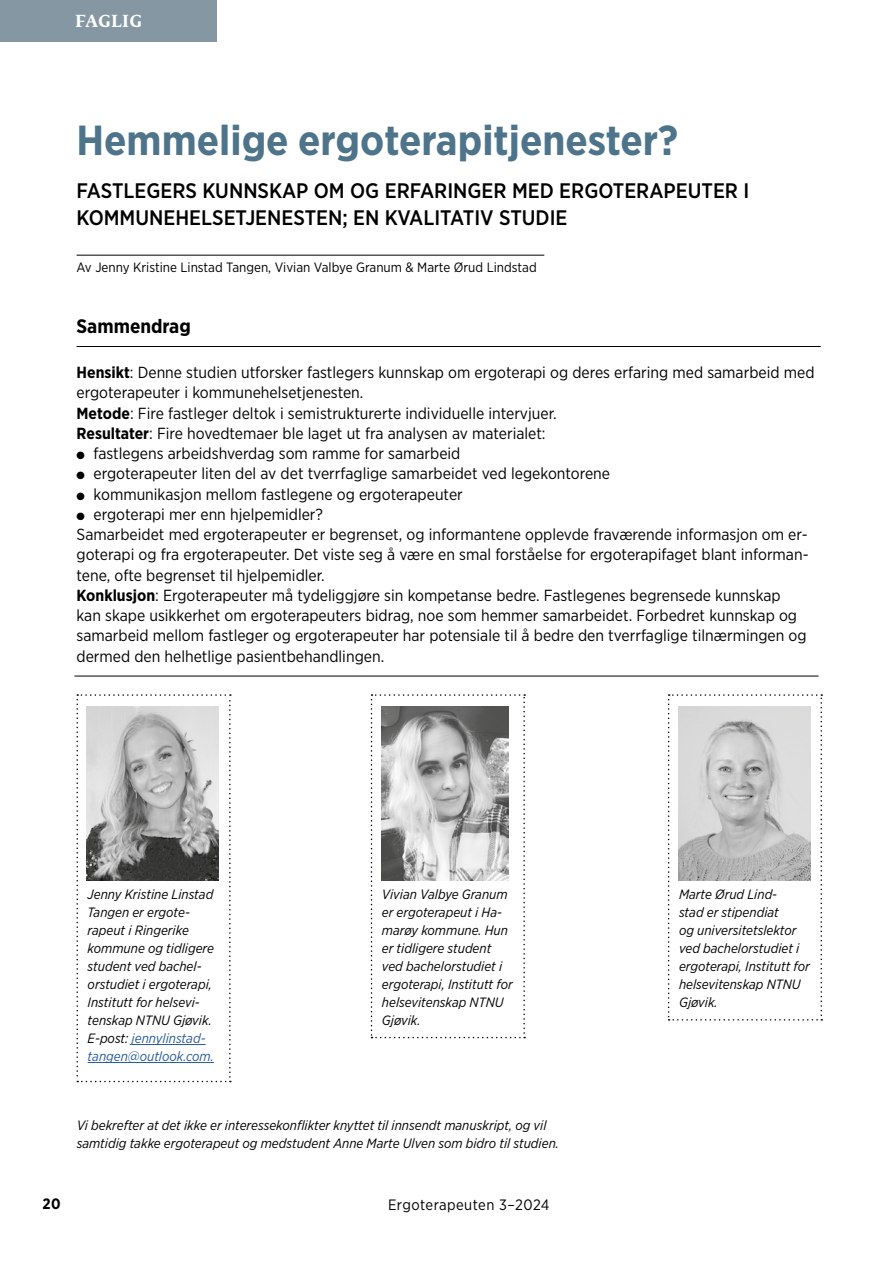
<style>
.page{position:relative;width:893px;height:1263px;background:#fff}
.page>*{position:absolute;margin:0;border:0;box-sizing:border-box;transform-origin:0 0}
._2_tittel_20pkt{font:700 42px "Gotham Narrow";color:#4e748b}
._2_undertittel{font:500 21px/27px "Gotham Narrow";color:#000}
._4_Abstrakt_liten_tekst{font:700 19.5px "Gotham Narrow";color:#000}
._14_tag{font:700 16.5px "Fedra Serif B Std";letter-spacing:.035em;color:#fff}
._1_brød{font:16.05px/20.2px "Gotham Narrow";color:#000}
.t1{font:15px "Gotham Narrow";letter-spacing:.03em;color:#000}
.t2{font:700 15px "Gotham Narrow";color:#000}
._5_billedtekst{font:italic 13.5px/18px "Gotham Narrow";color:#000}
._7_byline{font:13.5px "Gotham Narrow";color:#000}
.s1{font-weight:700}
.s2{color:#275b9b}
</style>
<div class="page">
<div style="left:0;top:0;width:217px;height:41px;background:#8597a3"></div>
<hr style="left:77px;top:255px;width:467px;height:1px;background:#000">
<hr style="left:74px;top:676px;width:745px;height:1px;background:#000">
<hr style="left:77px;top:346px;width:744px;height:1px;background:#000">
<svg style="left:76px;top:694px;width:155px;height:388px"></svg>
<svg style="left:371px;top:694px;width:154px;height:344px"></svg>
<svg style="left:668px;top:694px;width:154px;height:326px"></svg>
<p class="_14_tag" style="left:75px;top:9px;width:68px">FAGLIG</p>
<h1 class="_2_tittel_20pkt" style="left:77px;top:113px;width:603px">Hemmelige ergoterapitjenester?</h1>
<p class="_2_undertittel" style="left:77px;top:176px;width:674px">FASTLEGERS KUNNSKAP OM OG ERFARINGER MED ERGOTERAPEUTER I<br>KOMMUNEHELSETJENESTEN; EN KVALITATIV STUDIE</p>
<p class="_7_byline" style="left:77px;top:259px;width:462px">Av Jenny Kristine Linstad Tangen, Vivian Valbye Granum &amp; Marte Ørud Lindstad</p>
<p class="_4_Abstrakt_liten_tekst" style="left:77px;top:313px;width:116px">Sammendrag</p>
<p class="_1_brød" style="left:77px;top:362px;width:739px"><span class="s1">Hensikt</span>: Denne studien utforsker fastlegers kunnskap om ergoterapi og deres erfaring med samarbeid med ergoterapeuter i kommunehelsetjenesten.</p>
<p class="_1_brød" style="left:77px;top:402px;width:482px"><span class="s1">Metode</span>: Fire fastleger deltok i semistrukturerte individuelle intervjuer.</p>
<p class="_1_brød" style="left:77px;top:423px;width:471px"><span class="s1">Resultater</span>: Fire hovedtemaer ble laget ut fra analysen av materialet:</p>
<p class="_1_brød" style="left:77px;top:443px;width:385px">● fastlegens arbeidshverdag som ramme for samarbeid</p>
<p class="_1_brød" style="left:77px;top:463px;width:535px">● ergoterapeuter liten del av det tverrfaglige samarbeidet ved legekontorene</p>
<p class="_1_brød" style="left:77px;top:483px;width:388px">● kommunikasjon mellom fastlegene og ergoterapeuter</p>
<p class="_1_brød" style="left:77px;top:504px;width:248px">● ergoterapi mer enn hjelpemidler?</p>
<p class="_1_brød" style="left:77px;top:524px;width:734px;text-align:justify">Samarbeidet med ergoterapeuter er begrenset, og informantene opplevde fraværende informasjon om er&shy;goterapi og fra ergoterapeuter. Det viste seg å være en smal forståelse for ergoterapifaget blant informan&shy;tene, ofte begrenset til hjelpemidler.</p>
<p class="_1_brød" style="left:77px;top:585px;width:731px"><span class="s1">Konklusjon</span>: Ergoterapeuter må tydeliggjøre sin kompetanse bedre. Fastlegenes begrensede kunnskap kan skape usikkerhet om ergoterapeuters bidrag, noe som hemmer samarbeidet. Forbedret kunnskap og samarbeid mellom fastleger og ergoterapeuter har potensiale til å bedre den tverrfaglige tilnærmingen og dermed den helhetlige pasientbehandlingen.</p>
<p class="_5_billedtekst" style="left:88px;top:885px;width:128px">Jenny Kristine Linstad<br>Tangen er ergote&shy;rapeut i Ringerike kommune og tidligere student ved bachel&shy;orstudiet i ergoterapi,<br>Institutt for helsevi&shy;tenskap NTNU Gjøvik.<br>E-post: <span class="s2">jennylinstad&shy;tangen@outlook.com.</span></p>
<p class="_5_billedtekst" style="left:382px;top:885px;width:132px">Vivian Valbye Granum er ergoterapeut i Ha&shy;marøy kommune. Hun er tidligere student ved bachelorstudiet i ergoterapi, Institutt for helsevitenskap NTNU<br>Gjøvik.</p>
<p class="_5_billedtekst" style="left:679px;top:885px;width:132px">Marte Ørud Lind-<br>stad er stipendiat<br>og universitetslektor ved bachelorstudiet i ergoterapi, Institutt for helsevitenskap NTNU<br>Gjøvik.</p>
<p class="_5_billedtekst" style="left:77px;top:1116px;width:484px">Vi bekrefter at det ikke er interessekonflikter knyttet til innsendt manuskript, og vil samtidig takke ergoterapeut og medstudent Anne Marte Ulven som bidro til studien.</p>
<p class="t2" style="left:43px;top:1194px;width:20px">20</p>
<p class="t1" style="left:388px;top:1196px;width:163px">Ergoterapeuten 3–2024</p>
</div>
